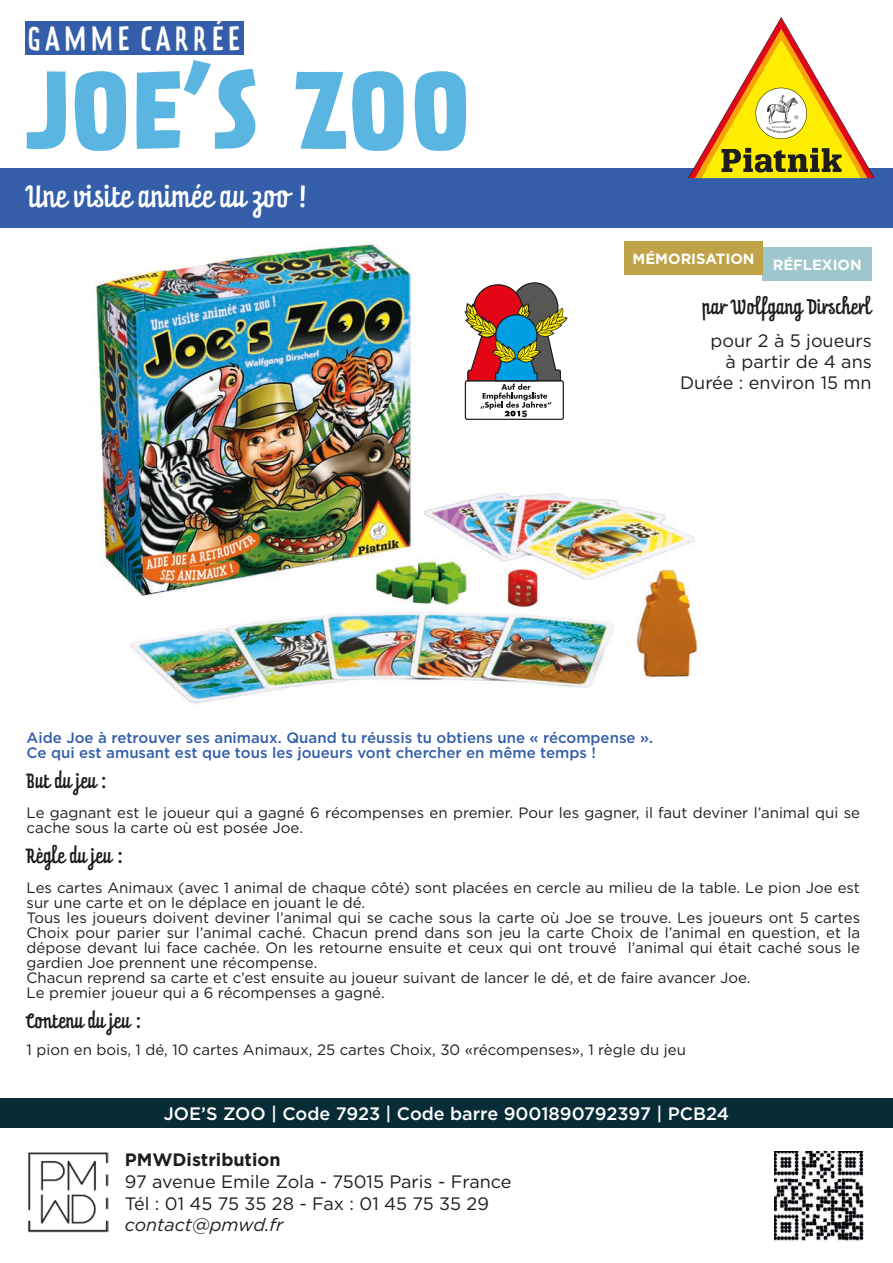
<style>
.page{position:relative;width:893px;height:1263px;background:#fff}
.page>*{position:absolute;margin:0;border:0;box-sizing:border-box;transform-origin:0 0}
.t1{font:700 97.5px "Prater Sans One";letter-spacing:.01em;color:#5ab6e0}
.prater_light{font:33.75px "Prater Block One Fill";color:#fff}
.t2{font:27px "Prater Script One";color:#fff}
.t3{font:18px/21.8px "Gotham";color:#1d1d1b}
.t4{font:18px "Prater Script One";color:#1d1d1b}
.t5{font:500 18px "Gotham";color:#fff}
.t6{font:700 18px "Gotham";color:#1d1d1b}
.t7{font:italic 18px "Gotham";color:#1d1d1b}
.t8{font:15px/15px "Gotham";color:#1d1d1b}
.t9{font:500 15px "Gotham";color:#345ea9}
.t10{font:700 14.7px "Gotham";color:#fff}
.t11{font:900 9px "Gotham";color:#1d1d1b}
.t12{font:7.8px "Gotham Ultra";color:#1d1d1b}
.s1{font-family:"Myriad Pro";font-size:24px}
</style>
<div class="page">
<div style="left:0;top:1098px;width:893px;height:30px;background:#082c36"></div>
<img style="left:774px;top:1151px;width:90px;height:91px">
<img style="left:27px;top:1152px;width:82px;height:81px">
<div style="left:0;top:168px;width:893px;height:59px;background:#345ea9"></div>
<svg style="left:688px;top:17px;width:187px;height:161px"></svg>
<img style="left:95px;top:244px;width:700px;height:460px">
<div style="left:25px;top:21px;width:219px;height:34px;background:#345ea9"></div>
<div style="left:762px;top:248px;width:110px;height:33px;background:#9dc7cc"></div>
<div style="left:624px;top:241px;width:139px;height:34px;background:#c1a347"></div>
<svg style="left:463px;top:281px;width:106px;height:140px"></svg>
<div style="left:522px;top:411px;width:7px;height:7px;background:#fff"></div>
<p class="prater_light" style="left:27px;top:18px;width:219px">GAMME CARRÉE</p>
<p class="t1" style="left:25px;top:48px;width:446px">JOE’S ZOO</p>
<p class="t2" style="left:27px;top:179px;width:283px">Une visite animée au zoo !</p>
<p class="t11" style="left:522px;top:409px;width:7px">5</p>
<p class="t12" style="left:522px;top:409px;width:6px">3</p>
<p class="t10" style="left:633px;top:249px;width:123px">MÉMORISATION</p>
<p class="t10" style="left:773px;top:255px;width:91px">RÉFLEXION</p>
<p class="t4" style="left:703px;top:296px;width:170px">par Wolfgang Dirscherl</p>
<p class="t3" style="left:710px;top:330px;width:163px">pour 2 à 5 joueurs</p>
<p class="t3" style="left:726px;top:351px;width:148px">à partir de 4 ans</p>
<p class="t3" style="left:680px;top:372px;width:193px">Durée : environ 15 mn</p>
<p class="t9" style="left:27px;top:728px;width:628px">Aide Joe à retrouver ses animaux. Quand tu réussis tu obtiens une « récompense ».</p>
<p class="t9" style="left:27px;top:743px;width:571px">Ce qui est amusant est que tous les joueurs vont chercher en même temps !</p>
<p class="t4" style="left:27px;top:769px;width:81px">But du jeu <span class="s1">:</span></p>
<p class="t8" style="left:27px;top:805px;width:835px">Le gagnant est le joueur qui a gagné 6 récompenses en premier. Pour les gagner, il faut deviner l’animal qui se cache sous la carte où est posée Joe.</p>
<p class="t4" style="left:27px;top:844px;width:98px">Règle du jeu :</p>
<p class="t8" style="left:27px;top:880px;width:835px">Les cartes Animaux (avec 1 animal de chaque côté) sont placées en cercle au milieu de la table. Le pion Joe est sur une carte et on le déplace en jouant le dé.</p>
<p class="t8" style="left:27px;top:910px;width:835px;text-align:justify">Tous les joueurs doivent deviner l’animal qui se cache sous la carte où Joe se trouve. Les joueurs ont 5 cartes Choix pour parier sur l’animal caché. Chacun prend dans son jeu la carte Choix de l’animal en question, et la dépose devant lui face cachée. On les retourne ensuite et ceux qui ont trouvé l’animal qui était caché sous le gardien Joe prennent une récompense.</p>
<p class="t8" style="left:27px;top:970px;width:725px">Chacun reprend sa carte et c’est ensuite au joueur suivant de lancer le dé, et de faire avancer Joe.</p>
<p class="t8" style="left:27px;top:985px;width:360px">Le premier joueur qui a 6 récompenses a gagné.</p>
<p class="t4" style="left:27px;top:1009px;width:116px">Contenu du jeu :</p>
<p class="t8" style="left:27px;top:1042px;width:661px">1 pion en bois, 1 dé, 10 cartes Animaux, 25 cartes Choix, 30 «récompenses», 1 règle du jeu</p>
<p class="t5" style="left:164px;top:1101px;width:567px">JOE’S ZOO | Code 7923 | Code barre 9001890792397 | PCB24</p>
<p class="t6" style="left:125px;top:1147px;width:157px">PMWDistribution</p>
<p class="t3" style="left:125px;top:1170px;width:388px">97 avenue Emile Zola - 75015 Paris - France<br>Tél : 01 45 75 35 28 - Fax : 01 45 75 35 29</p>
<p class="t7" style="left:125px;top:1213px;width:160px">contact@pmwd.fr</p>
</div>
